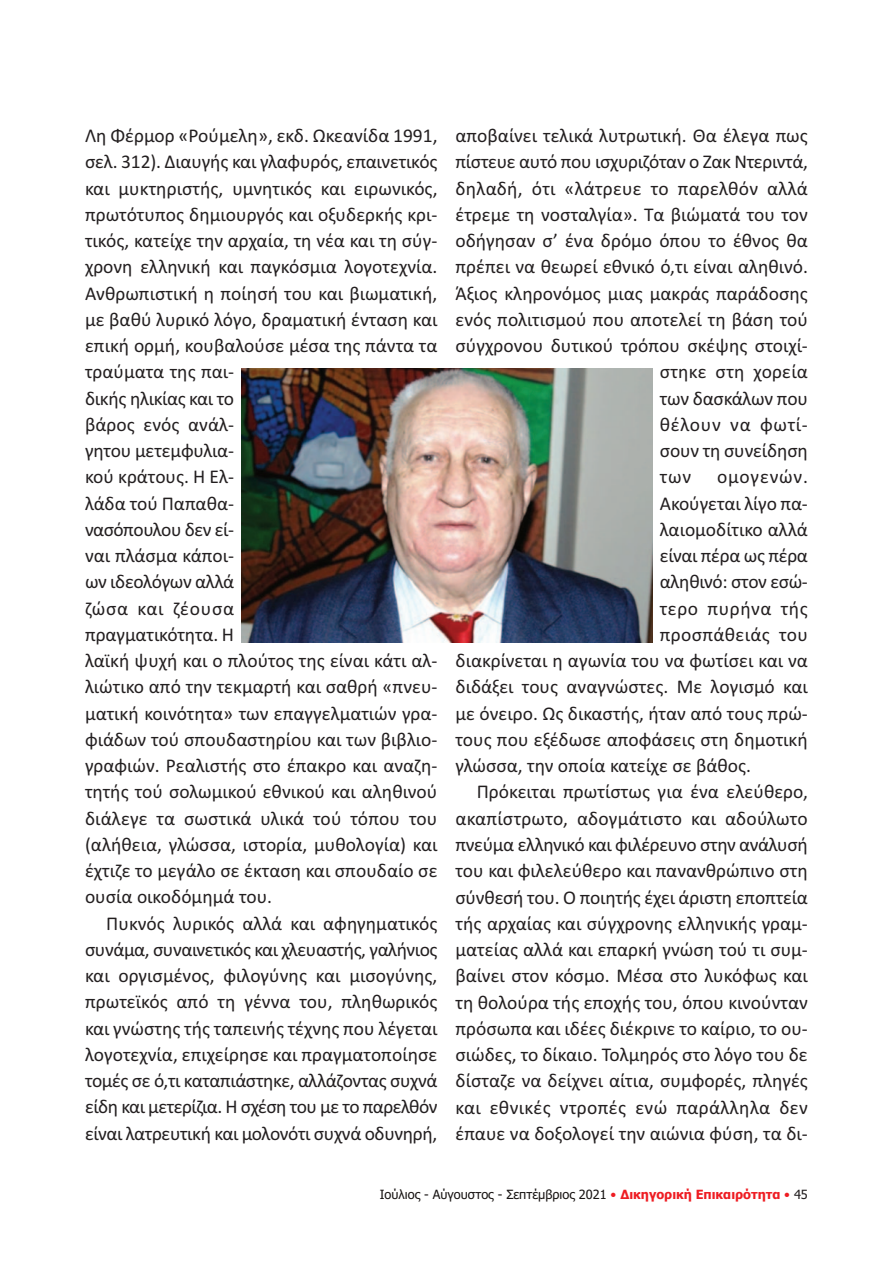
<style>
.page{position:relative;width:893px;height:1263px;background:#fff}
.page>*{position:absolute;margin:0;border:0;box-sizing:border-box;transform-origin:0 0}
.t1{font:19.5px/26.2px "Calibri";color:#231f20;text-align:justify}
.t2{font:19.5px "Calibri";letter-spacing:-.02em;color:#231f20}
.t3{font:19.5px "Calibri";letter-spacing:.035em;color:#231f20}
.t4{font:19.5px "Calibri";letter-spacing:.03em;color:#231f20}
.t5{font:19.5px "Calibri";letter-spacing:.04em;color:#231f20}
.t6{font:12.75px "Tahoma";color:#181413}
.s1{color:#ee1d23}
.s2{font-weight:700;color:#ee1d23}
.s3{color:#231f20}
</style>
<div class="page">
<img style="left:242px;top:368px;width:410px;height:274px">
<p class="t1" style="left:85px;top:124px;width:354px;text-align:left">Λη Φέρμορ «Ρούμελη», εκδ. Ωκεανίδα 1991, σελ. 312). Διαυγής και γλαφυρός, επαινετικός και μυκτηριστής, υμνητικός και ειρωνικός, πρωτότυπος δημιουργός και οξυδερκής κρι&shy;τικός, κατείχε την αρχαία, τη νέα και τη σύγ&shy;χρονη ελληνική και παγκόσμια λογοτεχνία.<br>Ανθρωπιστική η ποίησή του και βιωματική, με βαθύ λυρικό λόγο, δραματική ένταση και επική ορμή, κουβαλούσε μέσα της πάντα τα τραύματα της παι-<br>δικής ηλικίας και το<br>βάρος ενός ανάλ-<br>γητου μετεμφυλια-<br>κού κράτους. Η Ελ-<br>λάδα τού Παπαθα-<br>νασόπουλου δεν εί-<br>ναι πλάσμα κάποι-<br>ων ιδεολόγων αλλά<br>ζώσα και ζέουσα<br>πραγματικότητα. Η<br>λαϊκή ψυχή και ο πλούτος της είναι κάτι αλ&shy;λιώτικο από την τεκμαρτή και σαθρή «πνευ&shy;ματική κοινότητα» των επαγγελματιών γρα&shy;φιάδων τού σπουδαστηρίου και των βιβλιο&shy;γραφιών. Ρεαλιστής στο έπακρο και αναζη&shy;τητής τού σολωμικού εθνικού και αληθινού διάλεγε τα σωστικά υλικά τού τόπου του (αλήθεια, γλώσσα, ιστορία, μυθολογία) και έχτιζε το μεγάλο σε έκταση και σπουδαίο σε ουσία οικοδόμημά του.</p>
<p class="t1" style="left:85px;top:912px;width:354px;text-indent:21px">Πυκνός λυρικός αλλά και αφηγηματικός συνάμα, συναινετικός και χλευαστής, γαλήνιος και οργισμένος, φιλογύνης και μισογύνης, πρωτεϊκός από τη γέννα του, πληθωρικός και γνώστης τής ταπεινής τέχνης που λέγεται λογοτεχνία, επιχείρησε και πραγματοποίησε τομές σε ό,τι καταπιάστηκε, αλλάζοντας συχνά είδη και μετερίζια. Η σχέση του με το παρελθόν είναι λατρευτική και μολονότι συχνά οδυνηρή,</p>
<p class="t1" style="left:455px;top:124px;width:354px">αποβαίνει τελικά λυτρωτική. Θα έλεγα πως</p>
<p class="t2" style="left:455px;top:155px;width:354px">πίστευε αυτό που ισχυριζόταν ο Ζακ Ντεριντά,</p>
<p class="t1" style="left:455px;top:177px;width:354px">δηλαδή, ότι «λάτρευε το παρελθόν αλλά</p>
<p class="t1" style="left:455px;top:203px;width:354px">έτρεμε τη νοσταλγία». Τα βιώματά του τον</p>
<p class="t1" style="left:455px;top:229px;width:354px">οδήγησαν σ’ ένα δρόμο όπου το έθνος θα</p>
<p class="t1" style="left:455px;top:255px;width:354px">πρέπει να θεωρεί εθνικό ό,τι είναι αληθινό.</p>
<p class="t1" style="left:455px;top:282px;width:354px">Άξιος κληρονόμος μιας μακράς παράδοσης</p>
<p class="t1" style="left:455px;top:308px;width:354px">ενός πολιτισμού που αποτελεί τη βάση τού</p>
<p class="t1" style="left:455px;top:334px;width:354px">σύγχρονου δυτικού τρόπου σκέψης στοιχί-</p>
<p class="t1" style="left:660px;top:360px;width:150px">στηκε στη χορεία</p>
<p class="t1" style="left:660px;top:387px;width:150px">των δασκάλων που</p>
<p class="t3" style="left:660px;top:418px;width:150px">θέλουν να φωτί-</p>
<p class="t1" style="left:660px;top:439px;width:150px">σουν τη συνείδηση</p>
<p class="t1" style="left:660px;top:465px;width:33px">των</p>
<p class="t5" style="left:717px;top:470px;width:92px">ομογενών.</p>
<p class="t1" style="left:660px;top:492px;width:150px">Ακούγεται λίγο πα-</p>
<p class="t1" style="left:660px;top:518px;width:150px">λαιομοδίτικο αλλά</p>
<p class="t2" style="left:660px;top:549px;width:150px">είναι πέρα ως πέρα</p>
<p class="t2" style="left:660px;top:575px;width:150px">αληθινό: στον εσώ-</p>
<p class="t4" style="left:660px;top:601px;width:150px">τερο πυρήνα τής</p>
<p class="t1" style="left:660px;top:623px;width:150px">προσπάθειάς του</p>
<p class="t1" style="left:455px;top:649px;width:354px">διακρίνεται η αγωνία του να φωτίσει και να</p>
<p class="t1" style="left:455px;top:675px;width:354px">διδάξει τους αναγνώστες. Με λογισμό και</p>
<p class="t1" style="left:455px;top:701px;width:354px">με όνειρο. Ως δικαστής, ήταν από τους πρώ-</p>
<p class="t1" style="left:455px;top:728px;width:354px">τους που εξέδωσε αποφάσεις στη δημοτική</p>
<p class="t1" style="left:455px;top:754px;width:297px">γλώσσα, την οποία κατείχε σε βάθος.</p>
<p class="t1" style="left:455px;top:780px;width:354px;text-indent:21px">Πρόκειται πρωτίστως για ένα ελεύθερο, ακαπίστρωτο, αδογμάτιστο και αδούλωτο πνεύμα ελληνικό και φιλέρευνο στην ανάλυσή του και φιλελεύθερο και πανανθρώπινο στη σύνθεσή του. Ο ποιητής έχει άριστη εποπτεία τής αρχαίας και σύγχρονης ελληνικής γραμ&shy;ματείας αλλά και επαρκή γνώση τού τι συμ&shy;βαίνει στον κόσμο. Μέσα στο λυκόφως και τη θολούρα τής εποχής του, όπου κινούνταν πρόσωπα και ιδέες διέκρινε το καίριο, το ου&shy;σιώδες, το δίκαιο. Τολμηρός στο λόγο του δε δίσταζε να δείχνει αίτια, συμφορές, πληγές και εθνικές ντροπές ενώ παράλληλα δεν έπαυε να δοξολογεί την αιώνια φύση, τα δι-</p>
<p class="t6" style="left:380px;top:1187px;width:430px">Ιούλιος - Αύγουστος - Σεπτέμβριος 2021 <span class="s1">•</span> <span class="s2">Δικηγορική Επικαιρότητα</span> <span class="s1">•</span> <span class="s3">45</span></p>
</div>
